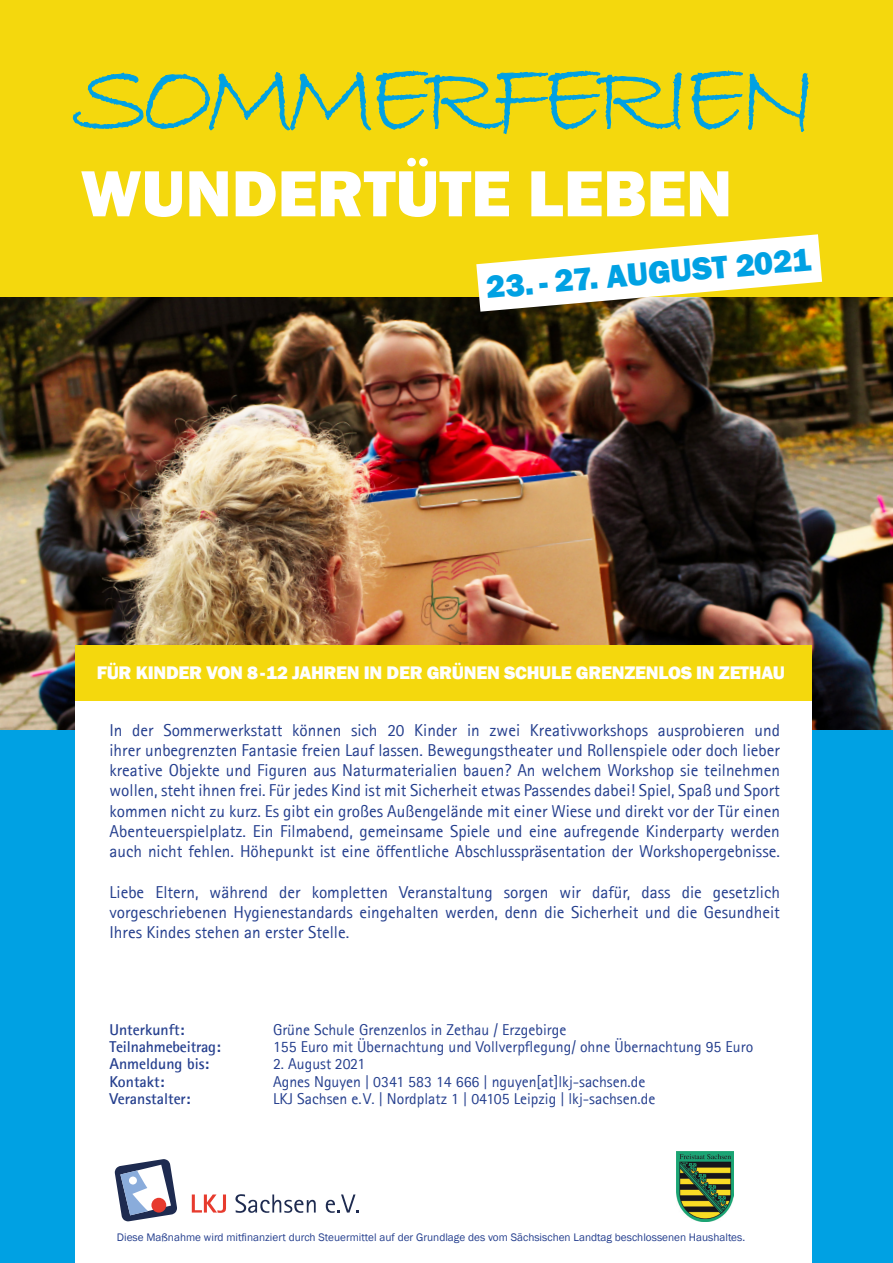
<style>
.page{position:relative;width:893px;height:1263px;background:#fff}
.page>*{position:absolute;margin:0;border:0;box-sizing:border-box;transform-origin:0 0}
.t1{font:105px "Bradley Hand ITC";letter-spacing:-.08em;color:#00a1e3}
.t2{font:800 67.5px "Franklin Gothic";color:#fff}
.t3{font:800 33px "Franklin Gothic";color:#00a1e3}
.t4{font:800 18.75px "Franklin Gothic";letter-spacing:-.015em;color:#fff}
.t5{font:17.25px/20.2px "Rotis Sans Serif";color:#253f8e;text-align:justify}
.t6{font:15.75px "Rotis Sans Serif";color:#253f8e}
.t7{font:700 15.75px "Rotis Sans Serif";color:#253f8e}
.t8{font:11.25px "Franklin Gothic";color:#253f8e}
</style>
<div class="page">
<div style="left:0;top:498px;width:893px;height:765px;background:#00a1e3"></div>
<div style="left:0;top:0;width:893px;height:298px;background:#f4d80d"></div>
<svg style="left:73px;top:70px;width:609px;height:64px"></svg>
<svg style="left:691px;top:70px;width:118px;height:62px"></svg>
<img style="left:0;top:298px;width:893px;height:431px">
<div style="left:75px;top:689px;width:736px;height:574px;background:#fff"></div>
<div style="left:75px;top:645px;width:736px;height:55px;background:#f4d80d"></div>
<svg style="left:115px;top:1159px;width:62px;height:62px"></svg>
<svg style="left:192px;top:1194px;width:34px;height:19px"></svg>
<svg style="left:235px;top:1194px;width:81px;height:19px"></svg>
<svg style="left:326px;top:1194px;width:33px;height:19px"></svg>
<img style="left:677px;top:1151px;width:56px;height:70px">
<svg style="left:476px;top:234px;width:346px;height:78px"></svg>
<p class="t1" style="left:73px;top:31px;width:745px">SOMMERFERIEN</p>
<p class="t2" style="left:81px;top:150px;width:653px">WUNDERTÜTE LEBEN</p>
<p class="t3" style="left:484px;top:266px;width:328px;rotate:-5deg">23. - 27. AUGUST 2021</p>
<p class="t4" style="left:97px;top:660px;width:690px">FÜR KINDER VON 8-12 JAHREN IN DER GRÜNEN SCHULE GRENZENLOS IN ZETHAU</p>
<p class="t5" style="left:109px;top:719px;width:672px">In der Sommerwerkstatt können sich 20 Kinder in zwei Kreativworkshops ausprobieren und ihrer unbegrenzten Fantasie freien Lauf lassen. Bewegungstheater und Rollenspiele oder doch lieber kreative Objekte und Figuren aus Naturmaterialien bauen? An welchem Workshop sie teilnehmen wollen, steht ihnen frei. Für jedes Kind ist mit Sicherheit etwas Passendes dabei! Spiel, Spaß und Sport kommen nicht zu kurz. Es gibt ein großes Außengelände mit einer Wiese und direkt vor der Tür einen Abenteuerspielplatz. Ein Filmabend, gemeinsame Spiele und eine aufregende Kinderparty werden auch nicht fehlen. Höhepunkt ist eine öffentliche Abschlusspräsentation der Workshopergebnisse.</p>
<p class="t5" style="left:109px;top:881px;width:672px">Liebe Eltern, während der kompletten Veranstaltung sorgen wir dafür, dass die gesetzlich vorgeschriebenen Hygienestandards eingehalten werden, denn die Sicherheit und die Gesundheit Ihres Kindes stehen an erster Stelle.</p>
<p class="t7" style="left:109px;top:1019px;width:76px">Unterkunft:</p>
<p class="t6" style="left:273px;top:1020px;width:295px">Grüne Schule Grenzenlos in Zethau / Erzgebirge</p>
<p class="t7" style="left:109px;top:1037px;width:113px">Teilnahmebeitrag:</p>
<p class="t6" style="left:273px;top:1037px;width:482px">155 Euro mit Übernachtung und Vollverpflegung/ ohne Übernachtung 95 Euro</p>
<p class="t7" style="left:109px;top:1054px;width:101px">Anmeldung bis:</p>
<p class="t6" style="left:273px;top:1055px;width:94px">2. August 2021</p>
<p class="t7" style="left:109px;top:1071px;width:56px">Kontakt:</p>
<p class="t6" style="left:273px;top:1072px;width:374px">Agnes Nguyen│| 0341 583 14 666│| nguyen[at]lkj-sachsen.de</p>
<p class="t7" style="left:109px;top:1088px;width:83px">Veranstalter:</p>
<p class="t6" style="left:273px;top:1089px;width:384px">LKJ Sachsen e.V.│| Nordplatz 1│| 04105 Leipzig│| lkj-sachsen.de</p>
<p class="t8" style="left:117px;top:1230px;width:630px">Diese Maßnahme wird mitfinanziert durch Steuermittel auf der Grundlage des vom Sächsischen Landtag beschlossenen Haushaltes.</p>
</div>
